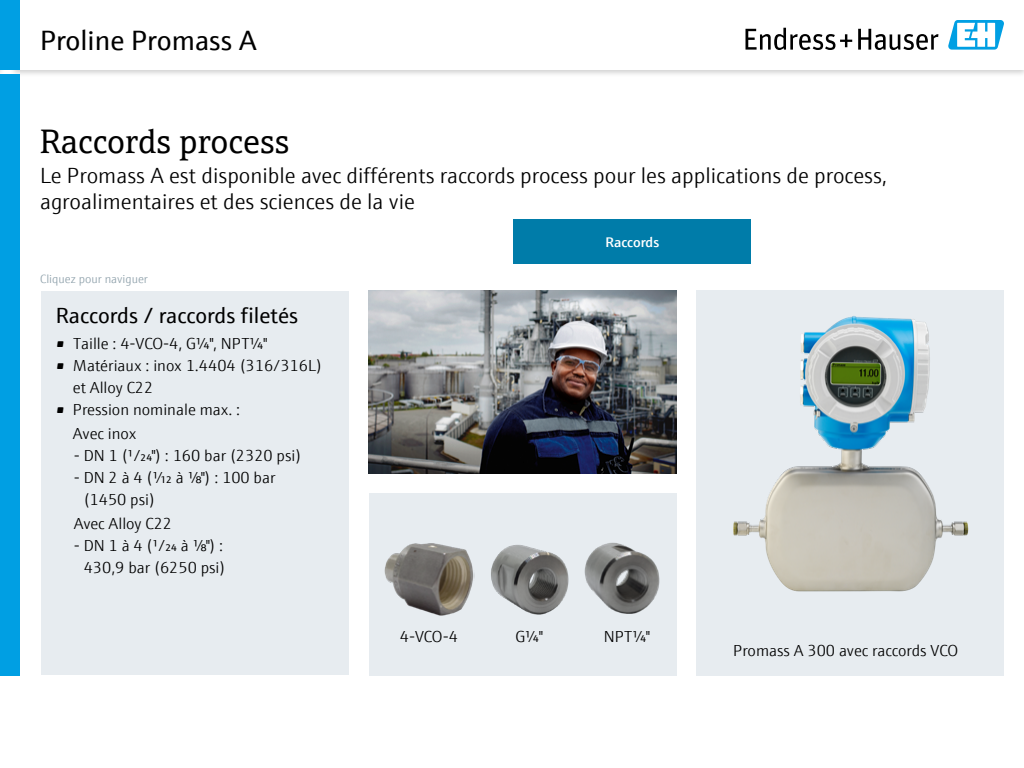
<style>
.page{position:relative;width:1024px;height:768px;background:#fff}
.page>*{position:absolute;margin:0;border:0;box-sizing:border-box;transform-origin:0 0}
.t1{font:34px "E+H Serif";color:#000}
.t2{font:28px "E+H Sans";color:#000}
.t3{font:300 22px/26px "E+H Sans";color:#000}
.t4{font:22px "E+H Sans";color:#000}
.t5{font:300 16px/22px "E+H Sans";color:#000}
.t6{font:600 14px "E+H Sans";color:#fff}
.t7{font:300 12px "E+H Sans";color:#90a2ac}
</style>
<div class="page">
<img style="left:369px;top:291px;width:308px;height:182px">
<div style="left:696px;top:291px;width:308px;height:385px;background:#e7ecf0"></div>
<img style="left:733px;top:316px;width:236px;height:276px">
<div style="left:369px;top:493px;width:308px;height:183px;background:#e7ecf0"></div>
<img style="left:384px;top:543px;width:90px;height:72px">
<img style="left:491px;top:545px;width:78px;height:70px">
<img style="left:584px;top:542px;width:76px;height:72px">
<div style="left:513px;top:219px;width:238px;height:45px;background:#007ca9"></div>
<div style="left:41px;top:291px;width:308px;height:383px;background:#e7ecf0"></div>
<div style="left:0;top:0;width:6px;height:78px;background:#fbfbfb"></div>
<div style="left:10px;top:0;width:1014px;height:78px;background:#000;opacity:.2"></div>
<div style="left:15px;top:0;width:1009px;height:70px;background:#fff"></div>
<div style="left:0;top:0;width:20px;height:70px;background:#009fe3"></div>
<div style="left:0;top:74px;width:20px;height:602px;background:#009fe3"></div>
<svg style="left:746px;top:28px;width:106px;height:22px"></svg>
<svg style="left:858px;top:29px;width:80px;height:21px"></svg>
<svg style="left:948px;top:20px;width:56px;height:30px"></svg>
<h2 class="t2" style="left:40px;top:20px;width:218px">Proline Promass A</h2>
<h1 class="t1" style="left:40px;top:116px;width:251px">Raccords process</h1>
<h3 class="t3" style="left:40px;top:161px;width:849px">Le Promass A est disponible avec différents raccords process pour les applications de process, agroalimentaires et des sciences de la vie</h3>
<p class="t7" style="left:40px;top:270px;width:109px">Cliquez pour naviguer</p>
<h3 class="t4" style="left:56px;top:299px;width:244px">Raccords / raccords filetés</h3>
<p class="t5" style="left:56px;top:332px;width:213px">• Taille : 4-VCO-4, G¼", NPT¼"</p>
<p class="t5" style="left:73px;top:354px;width:251px;text-indent:-17px">• Matériaux : inox 1.4404 (316/316L) et Alloy C22</p>
<p class="t5" style="left:73px;top:397px;width:169px;line-height:24px;text-indent:-17px">• Pression nominale max. :<br>Avec inox</p>
<p class="t5" style="left:74px;top:444px;width:229px">- DN 1 (1/24") : 160 bar (2320 psi)</p>
<p class="t5" style="left:84px;top:466px;width:193px;text-indent:-10px">- DN 2 à 4 (1/12 à 1/8") : 100 bar (1450 psi)</p>
<p class="t5" style="left:74px;top:512px;width:100px">Avec Alloy C22</p>
<p class="t5" style="left:74px;top:534px;width:153px;text-align:right">- DN 1 à 4 (1/24 à 1/8") :<br>430,9 bar (6250 psi)</p>
<p class="t6" style="left:606px;top:231px;width:55px">Raccords</p>
<p class="t5" style="left:400px;top:624px;width:60px">4-VCO-4</p>
<p class="t5" style="left:516px;top:624px;width:28px">G¼"</p>
<p class="t5" style="left:604px;top:624px;width:47px">NPT¼"</p>
<p class="t5" style="left:733px;top:638px;width:226px">Promass A 300 avec raccords VCO</p>
</div>
